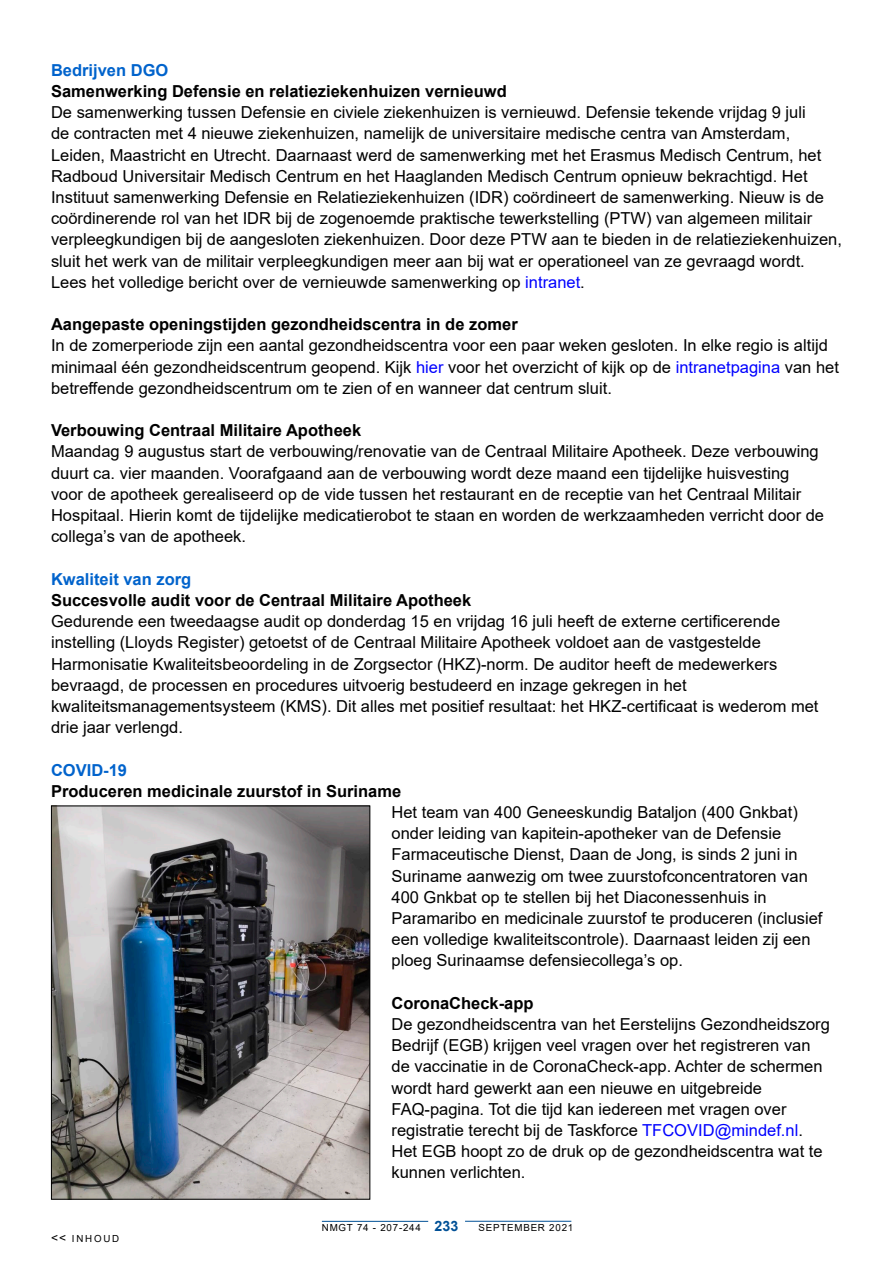
<style>
.page{position:relative;width:893px;height:1263px;background:#fff}
.page>*{position:absolute;margin:0;border:0;box-sizing:border-box;transform-origin:0 0}
.t1{font:16.5px/21.1px "Arial";color:#000}
.t2{font:700 16.5px "Arial";color:#000}
.t3{font:700 16.5px "Arial";color:#0063cc}
.t4{font:700 14.25px "Arial";color:#005096}
.t5{font:9.75px "Arial";letter-spacing:.08em;color:#000}
.s1{color:#00f}
.s2{font-size:12px}
</style>
<div class="page">
<hr style="left:465px;top:1221px;width:106px;height:1px;background:#005096">
<hr style="left:322px;top:1221px;width:106px;height:1px;background:#005096">
<img style="left:53px;top:807px;width:315px;height:390px">
<div style="left:51px;top:805px;width:319px;height:394px;border:1px solid #000"></div>
<p class="t3" style="left:51px;top:58px;width:119px">Bedrijven DGO</p>
<p class="t2" style="left:51px;top:80px;width:457px">Samenwerking Defensie en relatieziekenhuizen vernieuwd</p>
<p class="t1" style="left:51px;top:102px;width:792px">De samenwerking tussen Defensie en civiele ziekenhuizen is vernieuwd. Defensie tekende vrijdag 9 juli<br>de contracten met 4 nieuwe ziekenhuizen, namelijk de universitaire medische centra van Amsterdam, Leiden, Maastricht en Utrecht. Daarnaast werd de samenwerking met het Erasmus Medisch Centrum, het Radboud Universitair Medisch Centrum en het Haaglanden Medisch Centrum opnieuw bekrachtigd. Het Instituut samenwerking Defensie en Relatieziekenhuizen (IDR) coördineert de samenwerking. Nieuw is de coördinerende rol van het IDR bij de zogenoemde praktische tewerkstelling (PTW) van algemeen militair verpleegkundigen bij de aangesloten ziekenhuizen. Door deze PTW aan te bieden in de relatieziekenhuizen, sluit het werk van de militair verpleegkundigen meer aan bij wat er operationeel van ze gevraagd wordt.<br>Lees het volledige bericht over de vernieuwde samenwerking op <span class="s1">intranet</span>.</p>
<p class="t2" style="left:51px;top:313px;width:468px">Aangepaste openingstijden gezondheidscentra in de zomer</p>
<p class="t1" style="left:51px;top:335px;width:789px">In de zomerperiode zijn een aantal gezondheidscentra voor een paar weken gesloten. In elke regio is altijd minimaal één gezondheidscentrum geopend. Kijk <span class="s1">hier</span> voor het overzicht of kijk op de <span class="s1">intranetpagina</span> van het betreffende gezondheidscentrum om te zien of en wanneer dat centrum sluit.</p>
<p class="t2" style="left:51px;top:419px;width:312px">Verbouwing Centraal Militaire Apotheek</p>
<p class="t1" style="left:51px;top:441px;width:775px">Maandag 9 augustus start de verbouwing/renovatie van de Centraal Militaire Apotheek. Deze verbouwing duurt ca. vier maanden. Voorafgaand aan de verbouwing wordt deze maand een tijdelijke huisvesting voor de apotheek gerealiseerd op de vide tussen het restaurant en de receptie van het Centraal Militair Hospitaal. Hierin komt de tijdelijke medicatierobot te staan en worden de werkzaamheden verricht door de collega’s van de apotheek.</p>
<p class="t3" style="left:51px;top:567px;width:142px">Kwaliteit van zorg</p>
<p class="t2" style="left:51px;top:588px;width:422px">Succesvolle audit voor de Centraal Militaire Apotheek</p>
<p class="t1" style="left:51px;top:611px;width:769px">Gedurende een tweedaagse audit op donderdag 15 en vrijdag 16 juli heeft de externe certificerende instelling (Lloyds Register) getoetst of de Centraal Militaire Apotheek voldoet aan de vastgestelde Harmonisatie Kwaliteitsbeoordeling in de Zorgsector (HKZ)-norm. De auditor heeft de medewerkers bevraagd, de processen en procedures uitvoerig bestudeerd en inzage gekregen in het kwaliteitsmanagementsysteem (KMS). Dit alles met positief resultaat: het HKZ-certificaat is wederom met drie jaar verlengd.</p>
<p class="t3" style="left:51px;top:758px;width:78px">COVID-19</p>
<p class="t2" style="left:51px;top:779px;width:352px">Produceren medicinale zuurstof in Suriname</p>
<p class="t1" style="left:392px;top:801px;width:432px">Het team van 400 Geneeskundig Bataljon (400 Gnkbat) onder leiding van kapitein-apotheker van de Defensie Farmaceutische Dienst, Daan de Jong, is sinds 2 juni in Suriname aanwezig om twee zuurstofconcentratoren van 400 Gnkbat op te stellen bij het Diaconessenhuis in Paramaribo en medicinale zuurstof te produceren (inclusief een volledige kwaliteitscontrole). Daarnaast leiden zij een ploeg Surinaamse defensiecollega’s op.</p>
<p class="t2" style="left:392px;top:991px;width:144px">CoronaCheck-app</p>
<p class="t1" style="left:392px;top:1013px;width:440px">De gezondheidscentra van het Eerstelijns Gezondheidszorg Bedrijf (EGB) krijgen veel vragen over het registreren van de vaccinatie in de CoronaCheck-app. Achter de schermen wordt hard gewerkt aan een nieuwe en uitgebreide FAQ-pagina. Tot die tijd kan iedereen met vragen over registratie terecht bij de Taskforce <span class="s1">TFCOVID@mindef.nl</span>.<br>Het EGB hoopt zo de druk op de gezondheidscentra wat te kunnen verlichten.</p>
<p class="t5" style="left:51px;top:1232px;width:70px"><span class="s2">&lt;&lt;</span> INHOUD</p>
<p class="t4" style="left:435px;top:1216px;width:25px">233</p>
<p class="t5" style="left:322px;top:1221px;width:100px">NMGT 74 - 207-244</p>
<p class="t5" style="left:479px;top:1221px;width:96px">SEPTEMBER 2021</p>
</div>
